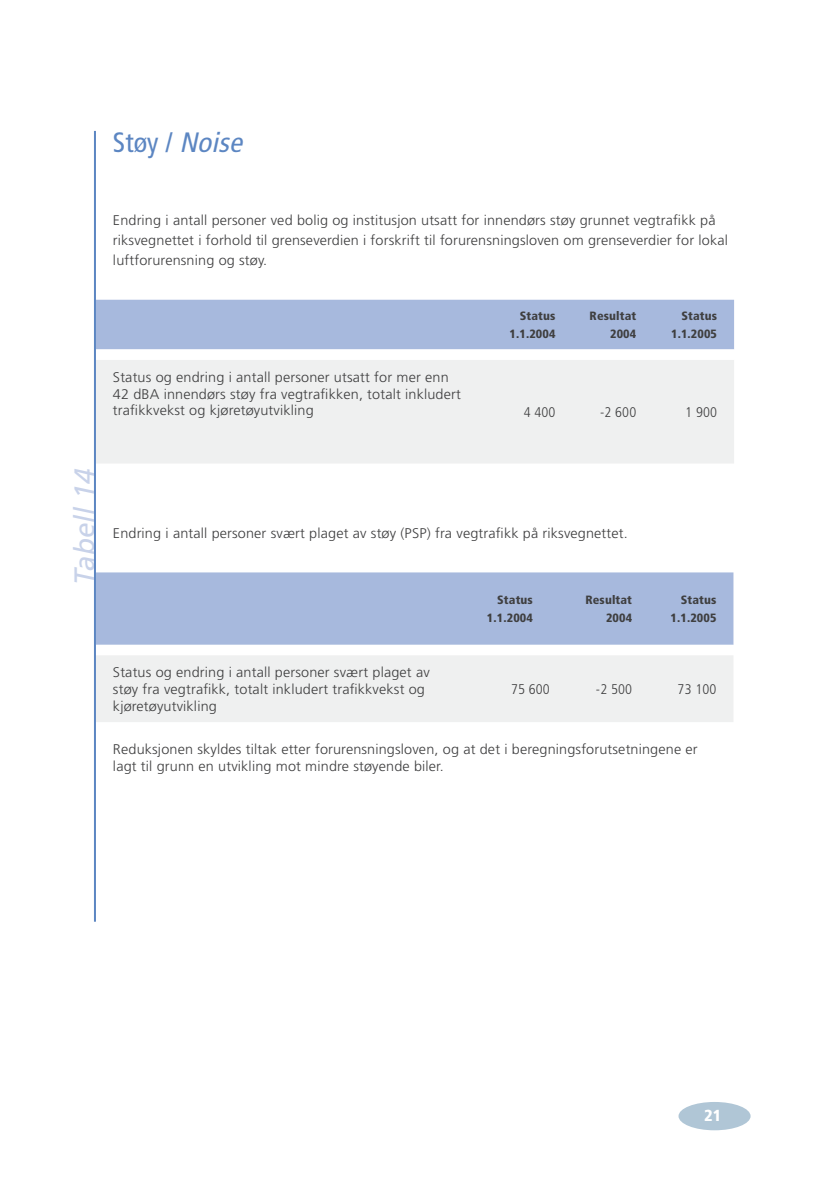
<style>
.page{position:relative;width:840px;height:1191px;background:#fff}
.page>*{position:absolute;margin:0;border:0;box-sizing:border-box;transform-origin:0 0}
.t1{font:condensed 28px "Frutiger";color:#5c86c2}
.t2{font:italic 28px "Frutiger";color:#c8d2e9}
.t3{font:900 condensed 16px "Frutiger";color:#fff}
.t4{font:300 14px/16.8px "Frutiger";letter-spacing:.01em;color:#3f3f40}
.t5{font:300 condensed 14px "Frutiger";letter-spacing:.01em;color:#3f3f40}
.t6{font:900 condensed 12px/18px "Frutiger";letter-spacing:.01em;color:#3f3f40;text-align:right}
.s1{font-style:italic}
</style>
<div class="page">
<div style="left:96px;top:300px;width:637px;height:49px;background:#a7b9dd"></div>
<svg style="left:96px;top:349px;width:637px;height:1px"></svg>
<div style="left:96px;top:360px;width:637px;height:103px;background:#eff0f0"></div>
<div style="left:96px;top:572px;width:637px;height:73px;background:#a7b9dd"></div>
<div style="left:96px;top:655px;width:637px;height:67px;background:#eff0f0"></div>
<div style="left:460px;top:584px;width:89px;height:49px;background:#a7b9dd"></div>
<hr style="left:94px;top:131px;width:2px;height:790px;background:#5c86c2">
<div style="left:678px;top:1102px;width:72px;height:28px;background:#b0c6d6;border-radius:50%"></div>
<h1 class="t1" style="left:113px;top:126px;width:137px">S t øy / <span class="s1">Noise</span></h1>
<p class="t4" style="left:113px;top:211px;width:616px;line-height:20px">Endring i antall personer ved bolig og institusjon utsatt for innendørs støy grunnet vegtrafikk på riksvegnettet i forhold til grenseverdien i forskrift til forurensningsloven om grenseverdier for lokal luftforurensning og støy.</p>
<p class="t4" style="left:113px;top:369px;width:349px">Status og endring i antall personer utsatt for mer enn<br>42 dBA innendørs støy fra vegtrafikken, totalt inkludert trafikkvekst og kjøretøyutvikling</p>
<p class="t6" style="left:509px;top:307px;width:47px">Status<br>1.1.2004</p>
<p class="t6" style="left:589px;top:307px;width:48px">Resultat<br>2004</p>
<p class="t6" style="left:670px;top:307px;width:47px">Status<br>1.1.2005</p>
<p class="t5" style="left:523px;top:404px;width:33px">4 400</p>
<p class="t5" style="left:599px;top:404px;width:38px">-2 600</p>
<p class="t5" style="left:685px;top:404px;width:33px">1 900</p>
<h1 class="t2" style="left:68px;top:584px;width:118px;rotate:-90deg">Tabell 14</h1>
<p class="t4" style="left:113px;top:525px;width:516px">Endring i antall personer svært plaget av støy (PSP) fra vegtrafikk på riksvegnettet.</p>
<p class="t4" style="left:113px;top:664px;width:318px">Status og endring i antall personer svært plaget av støy fra vegtrafikk, totalt inkludert trafikkvekst og kjøretøyutvikling</p>
<p class="t6" style="left:486px;top:591px;width:47px">Status<br>1.1.2004</p>
<p class="t6" style="left:585px;top:591px;width:48px">Resultat<br>2004</p>
<p class="t6" style="left:670px;top:591px;width:47px">Status<br>1.1.2005</p>
<p class="t5" style="left:511px;top:681px;width:40px">75 600</p>
<p class="t5" style="left:595px;top:681px;width:38px">-2 500</p>
<p class="t5" style="left:677px;top:681px;width:40px">73 100</p>
<p class="t4" style="left:113px;top:741px;width:586px">Reduksjonen skyldes tiltak etter forurensningsloven, og at det i beregningsforutsetningene er lagt til grunn en utvikling mot mindre støyende biler.</p>
<p class="t3" style="left:703px;top:1106px;width:19px">21</p>
</div>
